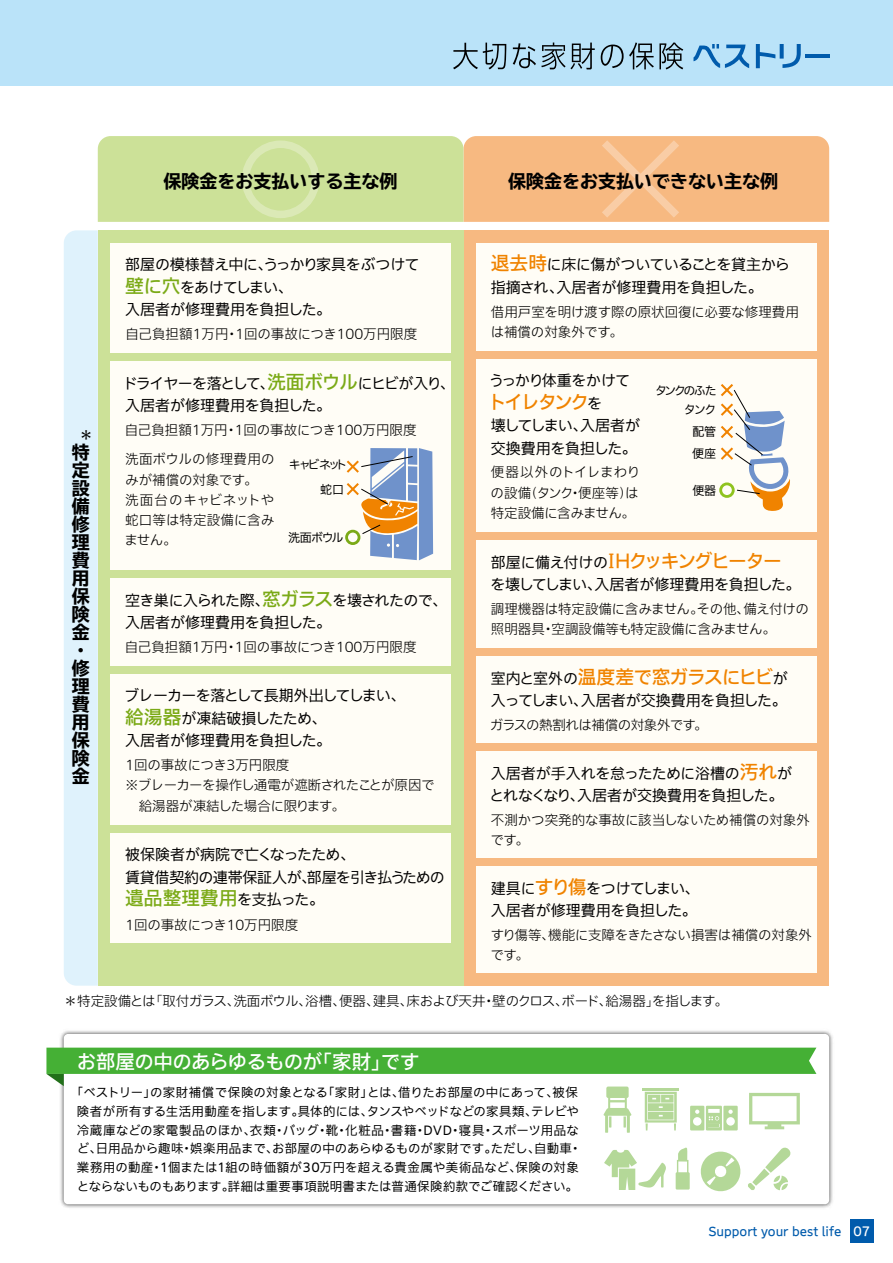
<style>
.page{position:relative;width:893px;height:1263px;background:#fff}
.page>*{position:absolute;margin:0;border:0;box-sizing:border-box;transform-origin:0 0}
.t1{font:500 19.5px "Iwa UCDA Goth Std";letter-spacing:-.025em;color:#fff}
.t2{font:500 18.75px "Iwa UCDA Goth Std";letter-spacing:-.09em;color:#f08300}
.t3{font:500 18.75px "Iwa UCDA Goth Std";letter-spacing:-.045em;color:#f08300}
.t4{font:500 18.75px "Iwa UCDA Goth Std";color:#7baa17}
.t5{font:700 expanded 18px/18px "TBUD Go Std";color:#000}
.t6{font:100 15px/22.5px "Iwa UCDA Goth Std";letter-spacing:-.02em;color:#000}
.t7{font:100 15px "Iwa UCDA Goth Std";letter-spacing:-.07em;color:#000}
.t8{font:300 13.5px/20.2px "Iwa UCDA Goth Std";letter-spacing:-.01em;color:#000}
.t9{font:300 13.5px "Iwa UCDA Goth Std";letter-spacing:-.04em;color:#000}
.t10{font:100 13.5px "Iwa UCDA Goth Std";color:#000}
.t11{font:100 12.45px/18.6px "Iwa UCDA Goth Std";letter-spacing:.015em;color:#000;text-align:center}
.t12{font:500 12px "Iwa UCDA Goth Std";color:#005bac}
.t13{font:100 12px/21.6px "Iwa UCDA Goth Std";letter-spacing:-.135em;color:#000}
.t14{font:100 12px/24.6px "Iwa UCDA Goth Std";letter-spacing:-.2em;color:#000;text-align:right}
.s1{font-weight:500;font-size:18.75px;color:#7baa17}
.s2{font-weight:100;font-size:15px;color:#000}
.s3{font-weight:500;font-size:18.75px;color:#f08300}
.s4{font-size:12.45px;color:#fff}
</style>
<div class="page">
<svg style="left:98px;top:136px;width:731px;height:86px;background:#e2cd8e"></svg>
<div style="left:242px;top:140px;width:77px;height:78px;border:8px solid #fff;border-radius:50%"></div>
<div style="left:463px;top:230px;width:366px;height:756px;background:#f7b981"></div>
<div style="left:98px;top:230px;width:365px;height:756px;background:#cce198"></div>
<div style="left:64px;top:230px;width:34px;height:756px;background:#dff2fc"></div>
<div style="left:111px;top:578px;width:340px;height:88px;background:#fffdf6"></div>
<div style="left:111px;top:674px;width:340px;height:150px;background:#fffdf6"></div>
<div style="left:476px;top:243px;width:340px;height:107px;background:#fffdf6"></div>
<div style="left:476px;top:540px;width:340px;height:108px;background:#fffdf6"></div>
<div style="left:476px;top:751px;width:340px;height:107px;background:#fffdf6"></div>
<div style="left:476px;top:866px;width:340px;height:107px;background:#fffdf6"></div>
<div style="left:476px;top:656px;width:340px;height:87px;background:#fffdf6"></div>
<div style="left:111px;top:243px;width:340px;height:110px;background:#fffdf6"></div>
<div style="left:476px;top:359px;width:340px;height:173px;background:#fffdf6"></div>
<div style="left:719px;top:482px;width:16px;height:16px;border:3px solid #8fc31f;border-radius:50%"></div>
<svg style="left:721px;top:384px;width:69px;height:127px"></svg>
<img style="left:60px;top:1030px;width:773px;height:178px">
<div style="left:64px;top:1034px;width:765px;height:170px;background:#fff;border-radius:4px"></div>
<svg style="left:46px;top:1047px;width:770px;height:86px"></svg>
<svg style="left:604px;top:1150px;width:62px;height:40px"></svg>
<svg style="left:676px;top:1147px;width:14px;height:42px"></svg>
<svg style="left:700px;top:1151px;width:41px;height:41px"></svg>
<svg style="left:748px;top:1147px;width:43px;height:43px"></svg>
<div style="left:111px;top:833px;width:340px;height:109px;background:#fffdf6"></div>
<div style="left:111px;top:362px;width:340px;height:208px;background:#fffdf6"></div>
<div style="left:345px;top:530px;width:15px;height:15px;border:3px solid #7baa17;border-radius:50%"></div>
<svg style="left:347px;top:448px;width:86px;height:112px"></svg>
<div style="left:850px;top:1219px;width:23px;height:24px;background:#005bac"></div>
<div style="left:0;top:0;width:893px;height:85px;background:#bae3f9"></div>
<svg style="left:693px;top:44px;width:56px;height:24px"></svg>
<svg style="left:756px;top:44px;width:45px;height:24px"></svg>
<hr style="left:805px;top:54px;width:24px;height:4px;background:#005bac">
<svg style="left:453px;top:43px;width:53px;height:26px"></svg>
<svg style="left:513px;top:43px;width:82px;height:26px"></svg>
<svg style="left:601px;top:43px;width:82px;height:26px"></svg>
<h3 class="t5" style="left:164px;top:173px;width:236px">保険金をお支払いする主な例</h3>
<h3 class="t5" style="left:508px;top:173px;width:271px">保険金をお支払いできない主な例</h3>
<p class="t10" style="left:80px;top:425px;width:13px">＊</p>
<h3 class="t5" style="left:72px;top:444px;width:19px">特定設備修理費用保険金・修理費用保険金</h3>
<p class="t6" style="left:125px;top:253px;width:296px">部屋の模様替え中に、うっかり家具をぶつけて<span class="s1">壁に穴</span>をあけてしまい、<br>入居者が修理費用を負担した。</p>
<p class="t8" style="left:125px;top:323px;width:293px">自己負担額1万円・1回の事故につき100万円限度</p>
<p class="t6" style="left:123px;top:371px;width:333px">ドライヤーを落として、<span class="s1">洗面ボウル</span>にヒビが入り、入居者が修理費用を負担した。</p>
<p class="t8" style="left:124px;top:448px;width:152px">洗面ボウルの修理費用のみが補償の対象です。<br>洗面台のキャビネットや蛇口等は特定設備に含みません。</p>
<p class="t8" style="left:125px;top:419px;width:293px">自己負担額1万円・1回の事故につき100万円限度</p>
<p class="t14" style="left:289px;top:452px;width:60px">キャビネット蛇口</p>
<p class="t13" style="left:288px;top:526px;width:57px">洗面ボウル</p>
<p class="t6" style="left:125px;top:588px;width:323px">空き巣に入られた際、<span class="s1">窓ガラス</span>を壊されたので、入居者が修理費用を負担した。</p>
<p class="t8" style="left:125px;top:636px;width:293px">自己負担額1万円・1回の事故につき100万円限度</p>
<p class="t6" style="left:124px;top:683px;width:283px">ブレーカーを落として長期外出してしまい、<span class="s1">給湯器</span>が凍結破損したため、<br>入居者が修理費用を負担した。</p>
<p class="t8" style="left:125px;top:754px;width:311px">1回の事故につき3万円限度<br>※ブレーカーを操作し通電が遮断されたことが原因で　給湯器が凍結した場合に限ります。</p>
<p class="t6" style="left:125px;top:842px;width:321px">被保険者が病院で亡くなったため、<br>賃貸借契約の連帯保証人が、部屋を引き払うための</p>
<h2 class="t4" style="left:125px;top:884px;width:200px">遺品整理費用<span class="s2">を支払った。</span></h2>
<p class="t8" style="left:125px;top:914px;width:175px">1回の事故につき10万円限度</p>
<p class="t6" style="left:491px;top:253px;width:300px"><span class="s3">退去時</span>に床に傷がついていることを貸主から指摘され、入居者が修理費用を負担した。</p>
<p class="t8" style="left:491px;top:300px;width:310px">借用戸室を明け渡す際の原状回復に必要な修理費用は補償の対象外です。</p>
<p class="t7" style="left:489px;top:370px;width:142px">うっかり体重をかけて</p>
<h2 class="t2" style="left:488px;top:388px;width:116px">トイレタンク<span class="s2">を</span></h2>
<p class="t6" style="left:491px;top:413px;width:151px">壊してしまい、入居者が交換費用を負担した。</p>
<p class="t8" style="left:491px;top:461px;width:151px;text-align:justify">便器以外のトイレまわりの設備（タンク・便座等）は特定設備に含みません。</p>
<p class="t13" style="left:655px;top:378px;width:63px">タンクのふた</p>
<p class="t13" style="left:692px;top:420px;width:26px">配管便座</p>
<p class="t13" style="left:684px;top:398px;width:34px">タンク</p>
<p class="t13" style="left:692px;top:479px;width:25px">便器</p>
<h2 class="t2" style="left:491px;top:547px;width:293px"><span class="s2">部屋に備え付けの</span>IHクッキングヒーター</h2>
<p class="t6" style="left:490px;top:572px;width:312px">を壊してしまい、入居者が修理費用を負担した。</p>
<p class="t8" style="left:491px;top:598px;width:320px">調理機器は特定設備に含みません。その他、備え付けの照明器具・空調設備等も特定設備に含みません。</p>
<h2 class="t3" style="left:491px;top:663px;width:299px"><span class="s2">室内と室外の</span>温度差で窓ガラスにヒビ<span class="s2">が</span></h2>
<p class="t6" style="left:491px;top:688px;width:297px">入ってしまい、入居者が交換費用を負担した。</p>
<p class="t9" style="left:490px;top:715px;width:219px">ガラスの熱割れは補償の対象外です。</p>
<p class="t6" style="left:489px;top:761px;width:304px">入居者が手入れを怠ったために浴槽の<span class="s3">汚れ</span>がとれなくなり、入居者が交換費用を負担した。</p>
<p class="t8" style="left:490px;top:808px;width:321px">不測かつ突発的な事故に該当しないため補償の対象外です。</p>
<p class="t6" style="left:491px;top:876px;width:210px">建具に<span class="s3">すり傷</span>をつけてしまい、入居者が修理費用を負担した。</p>
<p class="t8" style="left:490px;top:924px;width:323px">すり傷等、機能に支障をきたさない損害は補償の対象外です。</p>
<p class="t8" style="left:64px;top:990px;width:666px">＊特定設備とは「取付ガラス、洗面ボウル、浴槽、便器、建具、床および天井・壁のクロス、ボード、給湯器」を指します。</p>
<h1 class="t1" style="left:77px;top:1047px;width:344px">お部屋の中のあらゆるものが「家財」です</h1>
<p class="t11" style="left:71px;top:1083px;width:512px">「ベストリー」の家財補償で保険の対象となる「家財」とは、借りたお部屋の中にあって、被保険者が所有する生活用動産を指します。具体的には、タンスやベッドなどの家具類、テレビや冷蔵庫などの家電製品のほか、衣類・バッグ・靴・化粧品・書籍・DVD・寝具・スポーツ用品など、日用品から趣味・娯楽用品まで、お部屋の中のあらゆるものが家財です。ただし、自動車・業務用の動産・1個または1組の時価額が30万円を超える貴金属や美術品など、保険の対象とならないものもあります。詳細は重要事項説明書または普通保険約款でご確認ください。</p>
<p class="t12" style="left:708px;top:1222px;width:163px">Support your best life <span class="s4">07</span></p>
</div>
